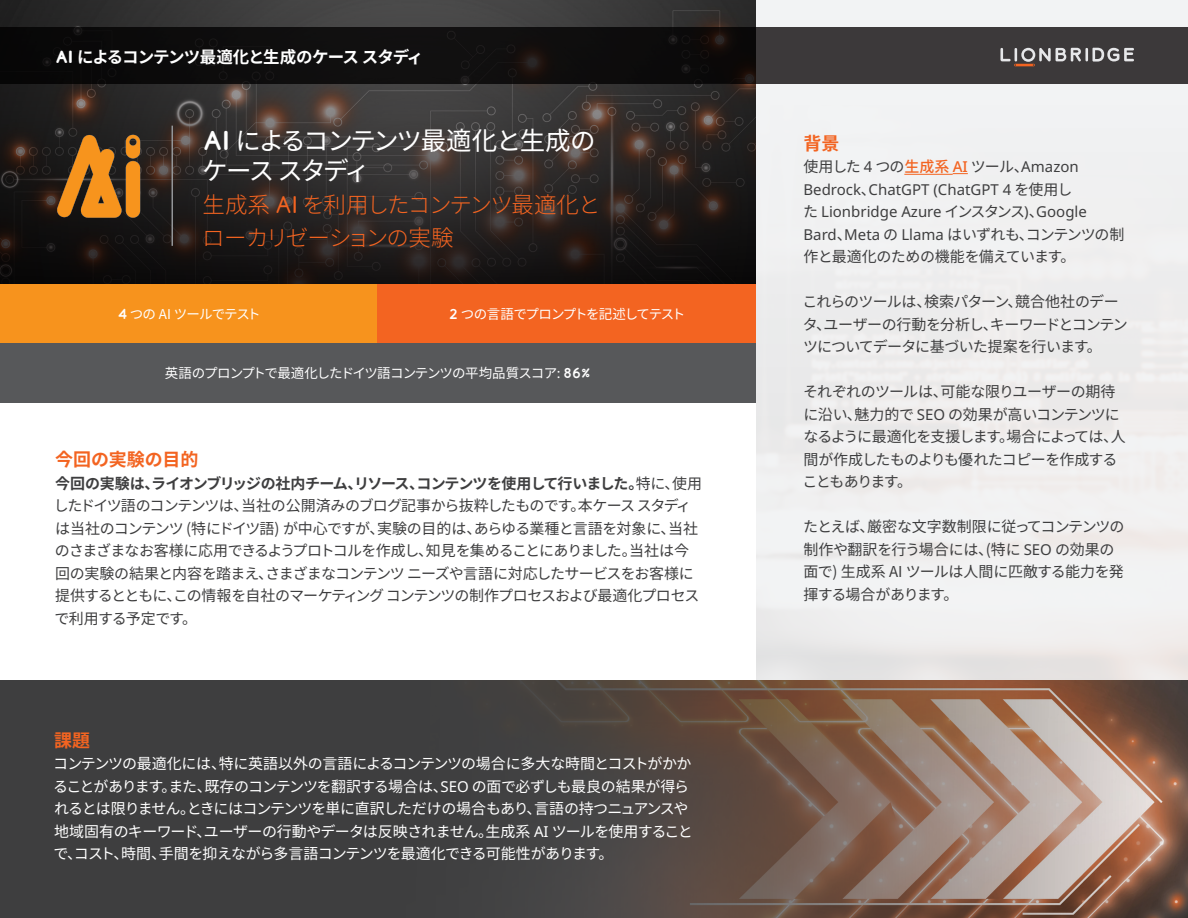
<style>
.page{position:relative;width:1188px;height:918px;background:#fff}
.page>*{position:absolute;margin:0;border:0;box-sizing:border-box;transform-origin:0 0}
.LB_Title{font:25.5px/30px "Noto Sans CJ Kjp";letter-spacing:-.085em;color:#fff}
.LB_Title-2{font:300 22.5px/33px "Noto Sans CJ Kjp";letter-spacing:-.055em;color:#f36421}
.t1{font:700 18px "Noto Sans CJ Kjp";color:#f36421}
.t2{font:700 16.5px "Noto Sans CJ Kjp";letter-spacing:-.055em;color:#fff}
.t3{font:15px/22.5px "Noto Sans CJ Kjp";letter-spacing:-.055em;color:#3e3e3f}
.t4{font:15px/22.5px "Noto Sans CJ Kjp";letter-spacing:-.05em;color:#fff}
.t5{font:15px/22.5px "Noto Sans";color:#3e3e3f}
.t6{font:15px/22.5px "Noto Sans CJ Kjp";letter-spacing:-.025em;color:#3e3e3f}
.t7{font:13.5px "Noto Sans CJ Kjp";letter-spacing:-.065em;color:#fff}
.s1{font-family:"Lionbridge Sans"}
.s2{font-weight:700}
.s3{font-family:"Noto Sans"}
.s4{font-family:"Noto Sans CJ Kjp"}
.s5{font-family:"Noto Sans CJ Kjp";font-weight:500;color:#f36421}
.s6{font-weight:500;color:#f36421}
</style>
<div class="page">
<div style="left:756px;top:0;width:432px;height:918px;background:#f2f3f4"></div>
<img style="left:756px;top:83px;width:432px;height:597px">
<svg style="left:0;top:0;width:756px;height:284px;background:#2d2827"></svg>
<div style="left:0;top:680px;width:1188px;height:238px;background:#3e3e3f"></div>
<svg style="left:0;top:27px;width:1188px;height:56px;background:#1d1b1c"></svg>
<svg style="left:1000px;top:48px;width:134px;height:18px"></svg>
<img style="left:55px;top:133px;width:87px;height:85px">
<hr style="left:904px;top:174px;width:49px;height:1px;background:#f36421">
<svg style="left:953px;top:173px;width:15px;height:1px"></svg>
<div style="left:0;top:284px;width:378px;height:59px;background:#f7931d"></div>
<div style="left:377px;top:284px;width:379px;height:59px;background:#f36421"></div>
<div style="left:0;top:343px;width:756px;height:60px;background:#57585a"></div>
<hr style="left:172px;top:126px;width:1px;height:120px;background:#939598">
<img style="left:519px;top:680px;width:669px;height:238px">
<p class="t2" style="left:55px;top:48px;width:370px"><span class="s1">AI</span> によるコンテンツ最適化と生成のケース スタディ</p>
<p class="LB_Title" style="left:202px;top:126px;width:395px"><span class="s1">AI</span> によるコンテンツ最適化と生成のケース スタディ</p>
<p class="LB_Title-2" style="left:202px;top:189px;width:400px">生成系 <span class="s1">AI</span> を利用したコンテンツ最適化とローカリゼーションの実験</p>
<p class="t7" style="left:118px;top:306px;width:144px"><span class="s1">4</span> つの AI ツールでテスト</p>
<p class="t7" style="left:449px;top:306px;width:238px"><span class="s1">2</span> つの言語でプロンプトを記述してテスト</p>
<p class="t7" style="left:165px;top:365px;width:427px">英語のプロンプトで最適化したドイツ語コンテンツの平均品質スコア: <span class="s1">86%</span></p>
<p class="t1" style="left:55px;top:450px;width:145px">今回の実験の目的</p>
<p class="t3" style="left:54px;top:473px;width:650px"><span class="s2">今回の実験は、ライオンブリッジの社内チーム、リソース、コンテンツを使用して行いました。</span>特に、使用したドイツ語のコンテンツは、当社の公開済みのブログ記事から抜粋したものです。本ケース スタディは当社のコンテンツ (特にドイツ語) が中心ですが、実験の目的は、あらゆる業種と言語を対象に、当社のさまざまなお客様に応用できるようプロトコルを作成し、知見を集めることにありました。当社は今回の実験の結果と内容を踏まえ、さまざまなコンテンツ ニーズや言語に対応したサービスをお客様に提供するとともに、この情報を自社のマーケティング コンテンツの制作プロセスおよび最適化プロセスで利用する予定です。</p>
<p class="t1" style="left:54px;top:730px;width:37px">課題</p>
<p class="t4" style="left:53px;top:753px;width:641px">コンテンツの最適化には、特に英語以外の言語によるコンテンツの場合に多大な時間とコストがかかることがあります。また、既存のコンテンツを翻訳する場合は、<span class="s3">SEO</span> の面で必ずしも最良の結果が得られるとは限りません。ときにはコンテンツを単に直訳しただけの場合もあり、言語の持つニュアンスや地域固有のキーワード、ユーザーの行動やデータは反映されません。生成系 <span class="s3">AI</span> ツールを使用することで、コスト、時間、手間を抑えながら多言語コンテンツを最適化できる可能性があります。</p>
<p class="t1" style="left:804px;top:133px;width:37px">背景</p>
<p class="t5" style="left:803px;top:156px;width:323px"><span class="s4">使用した</span> 4 <span class="s4">つの</span><span class="s5">生成系</span> <span class="s6">AI</span> <span class="s4">ツール、</span>Amazon<br>Bedrock<span class="s4">、</span>ChatGPT (ChatGPT 4 <span class="s4">を使用し<br>た</span> Lionbridge Azure <span class="s4">インスタンス</span>)<span class="s4">、</span>Google<br>Bard<span class="s4">、</span>Meta <span class="s4">の</span> Llama <span class="s4">はいずれも、コンテンツの制作と最適化のための機能を備えています。</span></p>
<p class="t3" style="left:802px;top:291px;width:327px">これらのツールは、検索パターン、競合他社のデータ、ユーザーの行動を分析し、キーワードとコンテンツについてデータに基づいた提案を行います。</p>
<p class="t3" style="left:802px;top:381px;width:325px">それぞれのツールは、可能な限りユーザーの期待に沿い、魅力的で <span class="s3">SEO</span> の効果が高いコンテンツになるように最適化を支援します。場合によっては、人間が作成したものよりも優れたコピーを作成することもあります。</p>
<p class="t6" style="left:803px;top:516px;width:323px">たとえば、厳密な文字数制限に従ってコンテンツの制作や翻訳を行う場合には、(特に <span class="s3">SEO</span> の効果の面で) 生成系 AI ツールは人間に匹敵する能力を発揮する場合があります。</p>
</div>
